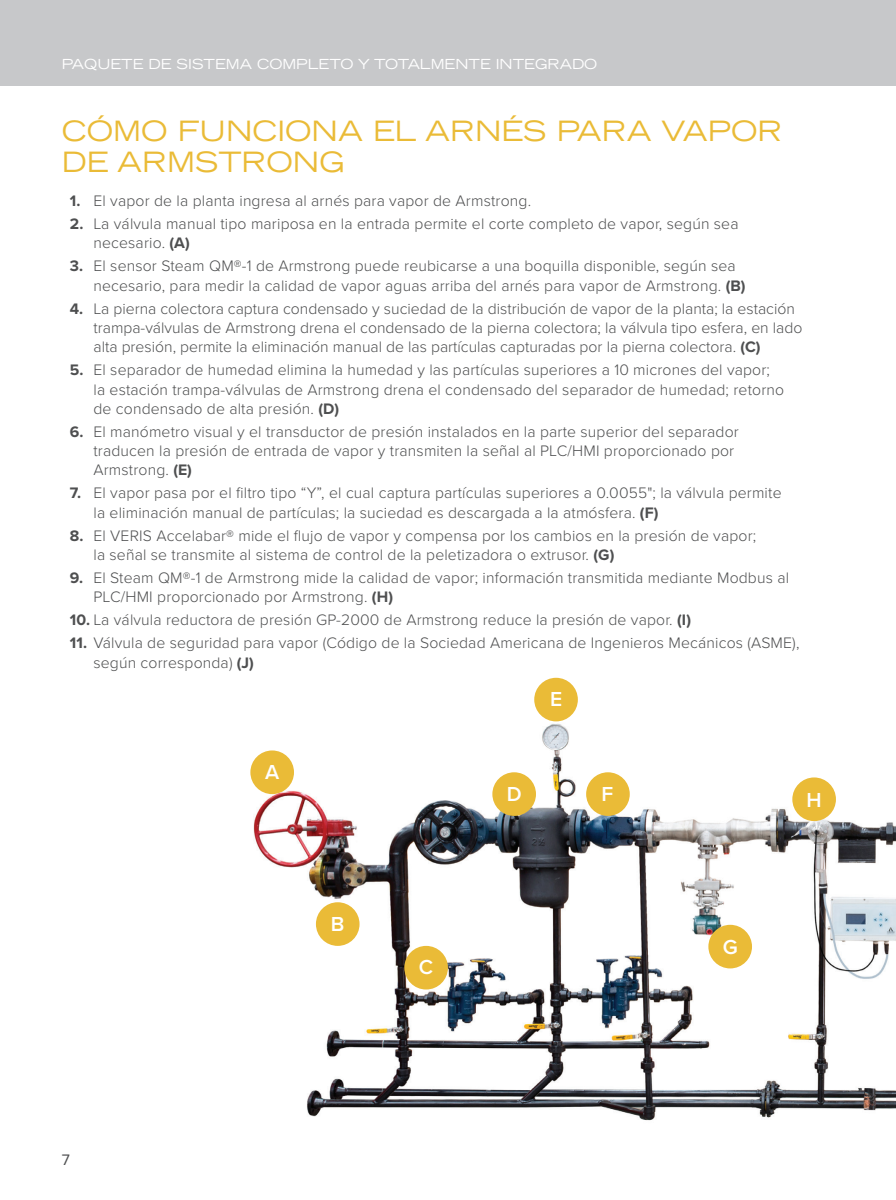
<style>
.page{position:relative;width:896px;height:1200px;background:#fff}
.page>*{position:absolute;margin:0;border:0;box-sizing:border-box;transform-origin:0 0}
.Big_Header{font:expanded 28px/31.5px "Trade Gothic LT Std";color:#eabb37}
.t1{font:600 21px "Proxima Nova";color:#fff}
.t2{font:300 15.75px/19.2px "Proxima Nova";letter-spacing:.01em;color:#4e4f50}
.t3{font:15.75px "Proxima Nova";color:#4e4f50}
.t4{font:expanded 13.83px "Trade Gothic LT Std";color:#fff}
.s1{font-weight:700}
</style>
<div class="page">
<img style="left:252px;top:704px;width:644px;height:417px">
<div style="left:492px;top:772px;width:44px;height:43px;background:#eabb37;border-radius:50%"></div>
<div style="left:586px;top:772px;width:44px;height:43px;background:#eabb37;border-radius:50%"></div>
<div style="left:708px;top:924px;width:44px;height:44px;background:#eabb37;border-radius:50%"></div>
<div style="left:792px;top:777px;width:44px;height:44px;background:#eabb37;border-radius:50%"></div>
<div style="left:250px;top:750px;width:44px;height:44px;background:#eabb37;border-radius:50%"></div>
<div style="left:316px;top:902px;width:43px;height:43px;background:#eabb37;border-radius:50%"></div>
<div style="left:534px;top:677px;width:44px;height:44px;background:#eabb37;border-radius:50%"></div>
<div style="left:404px;top:945px;width:44px;height:44px;background:#eabb37;border-radius:50%"></div>
<div style="left:0;top:0;width:896px;height:86px;background:#c7c8ca"></div>
<p class="t4" style="left:62px;top:55px;width:537px">PAQUETE DE SISTEMA COMPLETO Y TOTALMENTE INTEGRADO</p>
<p class="Big_Header" style="left:62px;top:114px;width:722px">CÓMO FUNCIONA EL ARNÉS PARA VAPOR<br>DE ARMSTRONG</p>
<p class="t2" style="left:70px;top:190px;width:463px"><span class="s1">1.</span> El vapor de la planta ingresa al arnés para vapor de Armstrong.</p>
<p class="t2" style="left:93px;top:213px;width:646px;text-indent:-24px"><span class="s1">2.</span> La válvula manual tipo mariposa en la entrada permite el corte completo de vapor, según sea necesario. <span class="s1">(A)</span></p>
<p class="t2" style="left:93px;top:256px;width:653px;text-indent:-24px"><span class="s1">3.</span> El sensor Steam QM®-1 de Armstrong puede reubicarse a una boquilla disponible, según sea necesario, para medir la calidad de vapor aguas arriba del arnés para vapor de Armstrong. <span class="s1">(B)</span></p>
<p class="t2" style="left:93px;top:298px;width:710px;text-indent:-24px"><span class="s1">4.</span> La pierna colectora captura condensado y suciedad de la distribución de vapor de la planta; la estación trampa-válvulas de Armstrong drena el condensado de la pierna colectora; la válvula tipo esfera, en lado alta presión, permite la eliminación manual de las partículas capturadas por la pierna colectora. <span class="s1">(C)</span></p>
<p class="t2" style="left:93px;top:359px;width:692px;text-indent:-24px"><span class="s1">5.</span> El separador de humedad elimina la humedad y las partículas superiores a 10 micrones del vapor; la estación trampa-válvulas de Armstrong drena el condensado del separador de humedad; retorno de condensado de alta presión. <span class="s1">(D)</span></p>
<p class="t2" style="left:93px;top:421px;width:647px;text-indent:-24px"><span class="s1">6.</span> El manómetro visual y el transductor de presión instalados en la parte superior del separador traducen la presión de entrada de vapor y transmiten la señal al PLC/HMI proporcionado por<br>Armstrong. <span class="s1">(E)</span></p>
<p class="t2" style="left:93px;top:482px;width:689px;text-indent:-24px"><span class="s1">7.</span> El vapor pasa por el filtro tipo “Y”, el cual captura partículas superiores a 0.0055"; la válvula permite la eliminación manual de partículas; la suciedad es descargada a la atmósfera. <span class="s1">(F)</span></p>
<p class="t2" style="left:93px;top:525px;width:664px;text-indent:-24px"><span class="s1">8.</span> El VERIS Accelabar® mide el flujo de vapor y compensa por los cambios en la presión de vapor; la señal se transmite al sistema de control de la peletizadora o extrusor. <span class="s1">(G)</span></p>
<p class="t2" style="left:93px;top:567px;width:697px;text-indent:-24px"><span class="s1">9.</span> El Steam QM®-1 de Armstrong mide la calidad de vapor; información transmitida mediante Modbus al<br>PLC/HMI proporcionado por Armstrong. <span class="s1">(H)</span></p>
<p class="t2" style="left:70px;top:609px;width:623px"><span class="s1">10.</span> La válvula reductora de presión GP-2000 de Armstrong reduce la presión de vapor. <span class="s1">(I)</span></p>
<p class="t2" style="left:93px;top:632px;width:707px;text-indent:-24px"><span class="s1">11.</span> Válvula de seguridad para vapor (Código de la Sociedad Americana de Ingenieros Mecánicos (ASME), según corresponda) <span class="s1">(J)</span></p>
<p class="t3" style="left:62px;top:1147px;width:10px">7</p>
<p class="t1" style="left:265px;top:756px;width:16px">A</p>
<p class="t1" style="left:331px;top:908px;width:15px">B</p>
<p class="t1" style="left:419px;top:951px;width:16px">C</p>
<p class="t1" style="left:550px;top:683px;width:14px">E</p>
<p class="t1" style="left:507px;top:778px;width:16px">D</p>
<p class="t1" style="left:601px;top:778px;width:13px">F</p>
<p class="t1" style="left:722px;top:931px;width:17px">G</p>
<p class="t1" style="left:806px;top:784px;width:17px">H</p>
</div>
